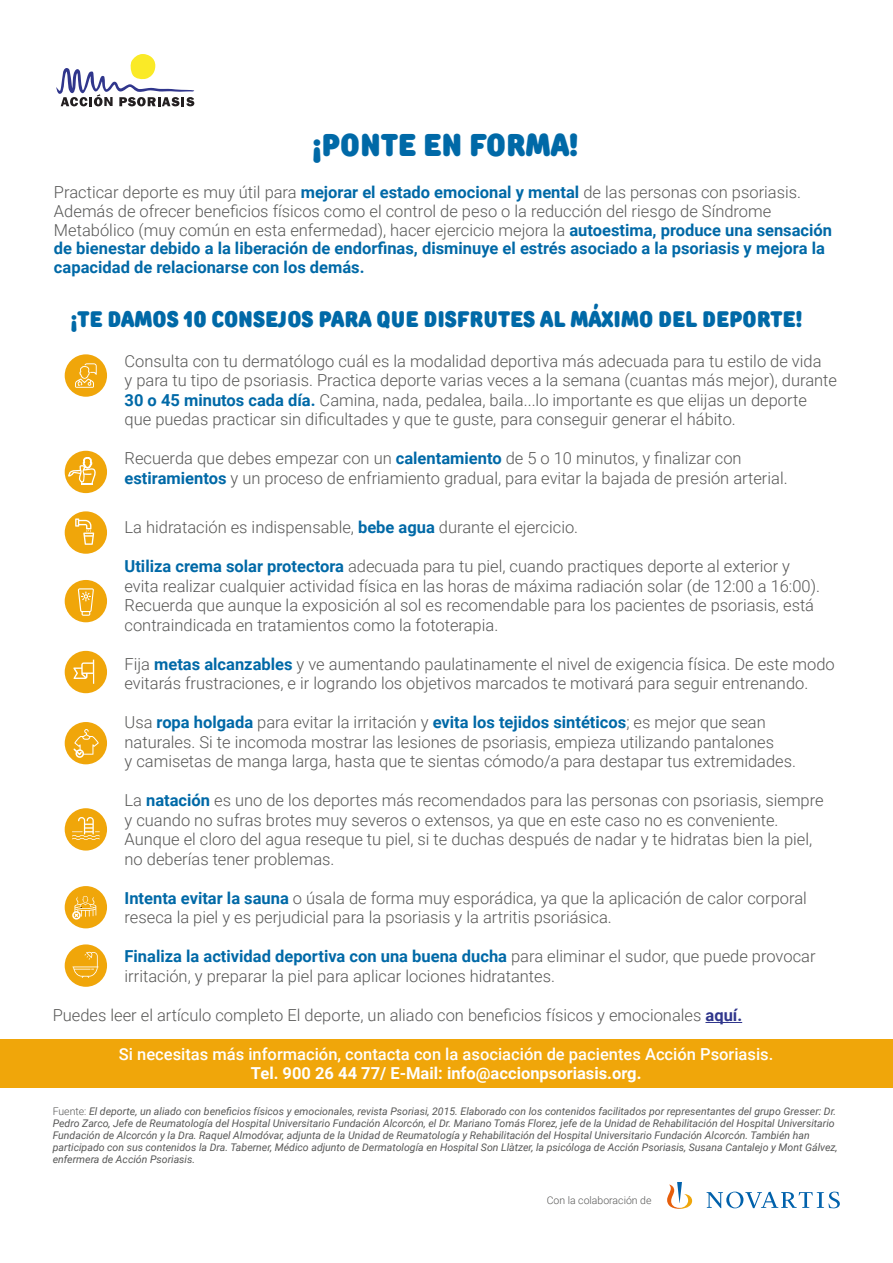
<style>
.page{position:relative;width:893px;height:1263px;background:#fff}
.page>*{position:absolute;margin:0;border:0;box-sizing:border-box;transform-origin:0 0}
.t1{font:900 31.5px "TT Rounds Condensed";color:#0069a7}
.t2{font:900 22.5px "TT Rounds Condensed";color:#0069a7}
.t3{font:300 16.5px/19.5px "Roboto";color:#575756}
.t4{font:500 16.5px "Roboto";color:#fff}
.t5{font:700 16.5px "Roboto";color:#fff}
.t6{font:italic 10.5px/12px "Roboto";color:#575756}
.t7{font:300 10.5px "Roboto";color:#575756}
.s1{font-weight:700;color:#0069a7}
.s2{font-weight:700;color:#30368c}
.s3{font-weight:300;font-style:normal}
</style>
<div class="page">
<hr style="left:705px;top:1022px;width:37px;height:1px;background:#30368c">
<div style="left:65px;top:451px;width:42px;height:42px;background:#f0a60a;border-radius:50%"></div>
<svg style="left:67px;top:457px;width:29px;height:27px"></svg>
<div style="left:65px;top:354px;width:42px;height:43px;background:#f0a60a;border-radius:50%"></div>
<svg style="left:75px;top:363px;width:22px;height:25px"></svg>
<div style="left:65px;top:511px;width:42px;height:43px;background:#f0a60a;border-radius:50%"></div>
<svg style="left:75px;top:518px;width:19px;height:27px"></svg>
<div style="left:65px;top:580px;width:42px;height:42px;background:#f0a60a;border-radius:50%"></div>
<svg style="left:78px;top:588px;width:16px;height:28px"></svg>
<div style="left:65px;top:651px;width:42px;height:42px;background:#f0a60a;border-radius:50%"></div>
<svg style="left:73px;top:660px;width:21px;height:24px"></svg>
<div style="left:65px;top:722px;width:42px;height:42px;background:#f0a60a;border-radius:50%"></div>
<div style="left:76px;top:749px;width:8px;height:9px;border:2px solid #fff;border-radius:50%"></div>
<svg style="left:73px;top:729px;width:26px;height:28px"></svg>
<div style="left:65px;top:808px;width:42px;height:42px;background:#f0a60a;border-radius:50%"></div>
<svg style="left:72px;top:817px;width:28px;height:23px"></svg>
<div style="left:65px;top:886px;width:42px;height:42px;background:#f0a60a;border-radius:50%"></div>
<div style="left:72px;top:911px;width:9px;height:8px;border:2px solid #fff;border-radius:50%"></div>
<svg style="left:74px;top:896px;width:22px;height:22px"></svg>
<div style="left:65px;top:944px;width:42px;height:43px;background:#f0a60a;border-radius:50%"></div>
<svg style="left:72px;top:951px;width:27px;height:27px"></svg>
<svg style="left:667px;top:1182px;width:173px;height:27px"></svg>
<svg style="left:56px;top:54px;width:139px;height:52px"></svg>
<div style="left:0;top:1039px;width:893px;height:49px;background:#f0a60a"></div>
<h1 class="t1" style="left:312px;top:123px;width:268px">¡PONTE EN FORMA!</h1>
<p class="t3" style="left:54px;top:182px;width:780px;line-height:18.8px">Practicar deporte es muy útil para <span class="s1">mejorar el estado emocional y mental</span> de las personas con psoriasis.<br>Además de ofrecer beneficios físicos como el control de peso o la reducción del riesgo de Síndrome Metabólico (muy común en esta enfermedad), hacer ejercicio mejora la <span class="s1">autoestima, produce una sensación de bienestar debido a la liberación de endorfinas, disminuye el estrés asociado a la psoriasis y mejora la capacidad de relacionarse con los demás.</span></p>
<h2 class="t2" style="left:71px;top:304px;width:733px">¡TE DAMOS 10 CONSEJOS PARA QUE DISFRUTES AL MÁXIMO DEL DEPORTE!</h2>
<p class="t3" style="left:125px;top:350px;width:714px">Consulta con tu dermatólogo cuál es la modalidad deportiva más adecuada para tu estilo de vida<br>y para tu tipo de psoriasis. Practica deporte varias veces a la semana (cuantas más mejor), durante <span class="s1">30 o 45 minutos cada día.</span> Camina, nada, pedalea, baila...lo importante es que elijas un deporte que puedas practicar sin dificultades y que te guste, para conseguir generar el hábito.</p>
<p class="t3" style="left:125px;top:448px;width:665px">Recuerda que debes empezar con un <span class="s1">calentamiento</span> de 5 o 10 minutos, y finalizar con <span class="s1">estiramientos</span> y un proceso de enfriamiento gradual, para evitar la bajada de presión arterial.</p>
<p class="t3" style="left:125px;top:517px;width:455px">La hidratación es indispensable, <span class="s1">bebe agua</span> durante el ejercicio.</p>
<p class="t3" style="left:125px;top:556px;width:697px"><span class="s1">Utiliza crema solar protectora</span> adecuada para tu piel, cuando practiques deporte al exterior y evita realizar cualquier actividad física en las horas de máxima radiación solar (de 12:00 a 16:00).<br>Recuerda que aunque la exposición al sol es recomendable para los pacientes de psoriasis, está contraindicada en tratamientos como la fototerapia.</p>
<p class="t3" style="left:125px;top:654px;width:712px">Fija <span class="s1">metas alcanzables</span> y ve aumentando paulatinamente el nivel de exigencia física. De este modo evitarás frustraciones, e ir logrando los objetivos marcados te motivará para seguir entrenando.</p>
<p class="t3" style="left:125px;top:712px;width:673px">Usa <span class="s1">ropa holgada</span> para evitar la irritación y <span class="s1">evita los tejidos sintéticos</span>; es mejor que sean naturales. Si te incomoda mostrar las lesiones de psoriasis, empieza utilizando pantalones<br>y camisetas de manga larga, hasta que te sientas cómodo/a para destapar tus extremidades.</p>
<p class="t3" style="left:125px;top:790px;width:701px">La <span class="s1">natación</span> es uno de los deportes más recomendados para las personas con psoriasis, siempre y cuando no sufras brotes muy severos o extensos, ya que en este caso no es conveniente.<br>Aunque el cloro del agua reseque tu piel, si te duchas después de nadar y te hidratas bien la piel, no deberías tener problemas.</p>
<p class="t3" style="left:125px;top:888px;width:684px"><span class="s1">Intenta evitar la sauna</span> o úsala de forma muy esporádica, ya que la aplicación de calor corporal reseca la piel y es perjudicial para la psoriasis y la artritis psoriásica.</p>
<p class="t3" style="left:125px;top:946px;width:692px"><span class="s1">Finaliza la actividad deportiva con una buena ducha</span> para eliminar el sudor, que puede provocar irritación, y preparar la piel para aplicar lociones hidratantes.</p>
<p class="t3" style="left:53px;top:1005px;width:691px">Puedes leer el artículo completo El deporte, un aliado con beneficios físicos y emocionales <span class="s2">aquí.</span></p>
<p class="t4" style="left:119px;top:1042px;width:656px">Si necesitas más información, contacta con la asociación de pacientes Acción Psoriasis.</p>
<p class="t5" style="left:251px;top:1061px;width:392px">Tel. 900 26 44 77/ E-Mail: info@accionpsoriasis.org.</p>
<p class="t6" style="left:53px;top:1105px;width:786px"><span class="s3">Fuente:</span> El deporte, un aliado con beneficios físicos y emocionales, revista Psoriasi, 2015. Elaborado con los contenidos facilitados por representantes del grupo Gresser: Dr.<br>Pedro Zarco, Jefe de Reumatología del Hospital Universitario Fundación Alcorcón, el Dr. Mariano Tomás Florez, jefe de la Unidad de Rehabilitación del Hospital Universitario Fundación de Alcorcón y la Dra. Raquel Almodóvar, adjunta de la Unidad de Reumatología y Rehabilitación del Hospital Universitario Fundación Alcorcón. También han participado con sus contenidos la Dra. Taberner, Médico adjunto de Dermatología en Hospital Son Llàtzer, la psicóloga de Acción Psoriasis, Susana Cantalejo y Mont Gálvez, enfermera de Acción Psoriasis.</p>
<p class="t7" style="left:547px;top:1193px;width:106px">Con la colaboración de</p>
</div>
